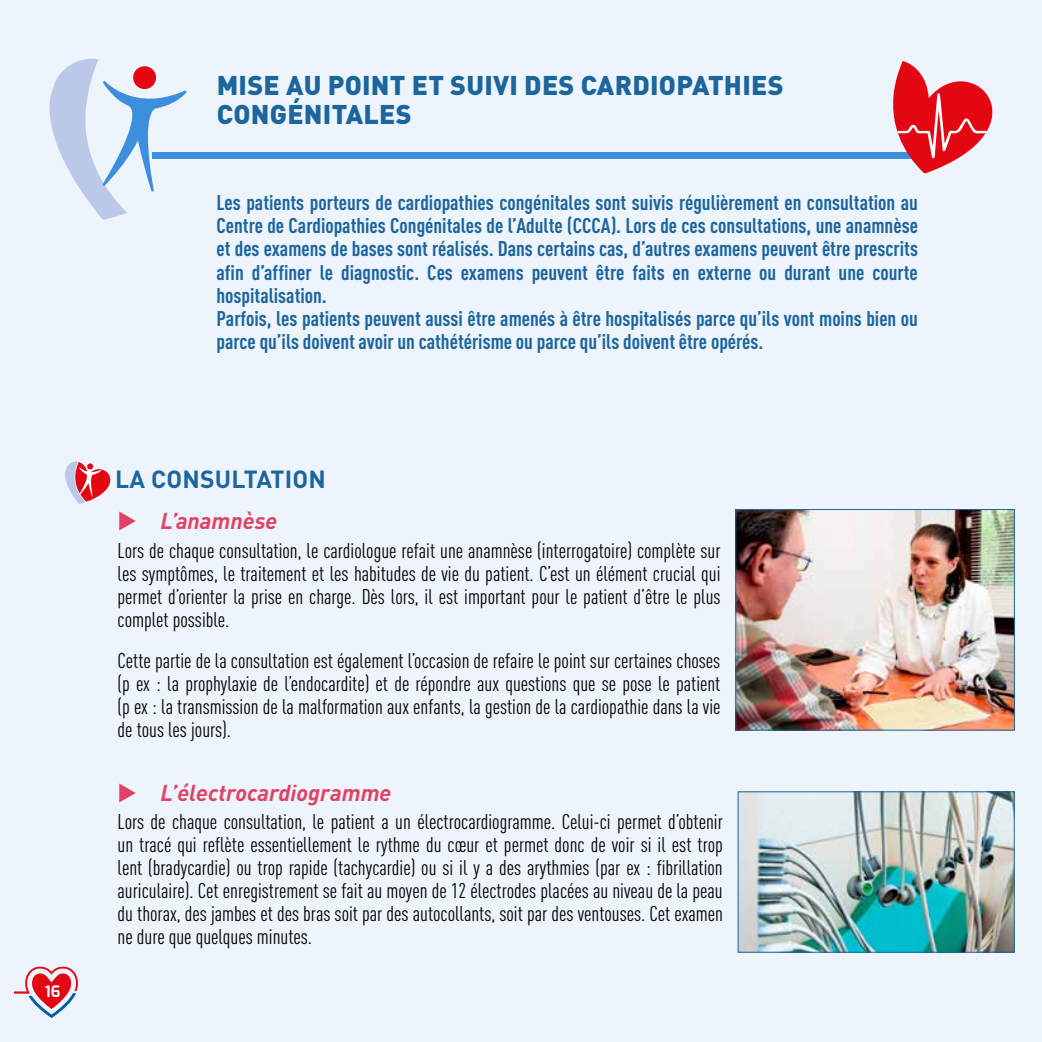
<style>
.page{position:relative;width:1042px;height:1042px;background:#eef4fc}
.page>*{position:absolute;margin:0;border:0;box-sizing:border-box;transform-origin:0 0}
.t1{font:900 26.78px/29.4px "DINOT";letter-spacing:.01em;color:#1c659d}
.t2{font:700 24.5px "DINOT";color:#1c659d}
.t3{font:italic 700 22.75px "DINOT";color:#e14164}
.t4{font:condensed 21px/23.1px "DINOT";color:#000;text-align:justify}
.t5{font:700 condensed 21px/23.1px "DINOT";color:#1c659d}
.t6{font:700 15.75px "Exo";color:#fff}
</style>
<div class="page">
<svg style="left:14px;top:966px;width:64px;height:52px"></svg>
<div style="left:152px;top:153px;width:771px;height:6px;background:#3e8ede"></div>
<svg style="left:890px;top:61px;width:103px;height:112px"></svg>
<svg style="left:49px;top:59px;width:138px;height:161px"></svg>
<img style="left:739px;top:793px;width:273px;height:157px">
<div style="left:737px;top:791px;width:277px;height:161px;border:1px solid #1c659d"></div>
<svg style="left:65px;top:461px;width:46px;height:43px"></svg>
<div style="left:87px;top:463px;width:6px;height:7px;background:#e30613;border-radius:50%"></div>
<img style="left:737px;top:511px;width:276px;height:217px">
<div style="left:735px;top:509px;width:280px;height:221px;border:1px solid #1c659d"></div>
<p class="t6" style="left:45px;top:981px;width:17px">16</p>
<p class="t1" style="left:217px;top:70px;width:568px">MISE AU POINT ET SUIVI DES CARDIOPATHIES<br>CONGÉNITALES</p>
<p class="t5" style="left:216px;top:191px;width:703px">Les patients porteurs de cardiopathies congénitales sont suivis régulièrement en consultation au Centre de Cardiopathies Congénitales de l’Adulte (CCCA). Lors de ces consultations, une anamnèse et des examens de bases sont réalisés. Dans certains cas, d’autres examens peuvent être prescrits afin d’affiner le diagnostic. Ces examens peuvent être faits en externe ou durant une courte hospitalisation.<br>Parfois, les patients peuvent aussi être amenés à être hospitalisés parce qu’ils vont moins bien ou parce qu’ils doivent avoir un cathétérisme ou parce qu’ils doivent être opérés.</p>
<p class="t2" style="left:115px;top:463px;width:53px">LA CONSU</p>
<p class="t2" style="left:231px;top:463px;width:27px">LTATION</p>
<p class="t3" style="left:118px;top:506px;width:161px">◆ L’anamnèse</p>
<p class="t4" style="left:118px;top:539px;width:604px">Lors de chaque consultation, le cardiologue refait une anamnèse (interrogatoire) complète sur les symptômes, le traitement et les habitudes de vie du patient. C’est un élément crucial qui permet d’orienter la prise en charge. Dès lors, il est important pour le patient d’être le plus complet possible.</p>
<p class="t4" style="left:118px;top:649px;width:604px">Cette partie de la consultation est également l’occasion de refaire le point sur certaines choses (p ex : la prophylaxie de l’endocardite) et de répondre aux questions que se pose le patient (p ex : la transmission de la malformation aux enfants, la gestion de la cardiopathie dans la vie de tous les jours).</p>
<p class="t3" style="left:118px;top:778px;width:275px">◆ L’électrocardiogramme</p>
<p class="t4" style="left:118px;top:810px;width:607px">Lors de chaque consultation, le patient a un électrocardiogramme. Celui-ci permet d’obtenir un tracé qui reflète essentiellement le rythme du cœur et permet donc de voir si il est trop lent (bradycardie) ou trop rapide (tachycardie) ou si il y a des arythmies (par ex : fibrillation auriculaire). Cet enregistrement se fait au moyen de 12 électrodes placées au niveau de la peau du thorax, des jambes et des bras soit par des autocollants, soit par des ventouses. Cet examen ne dure que quelques minutes.</p>
</div>
